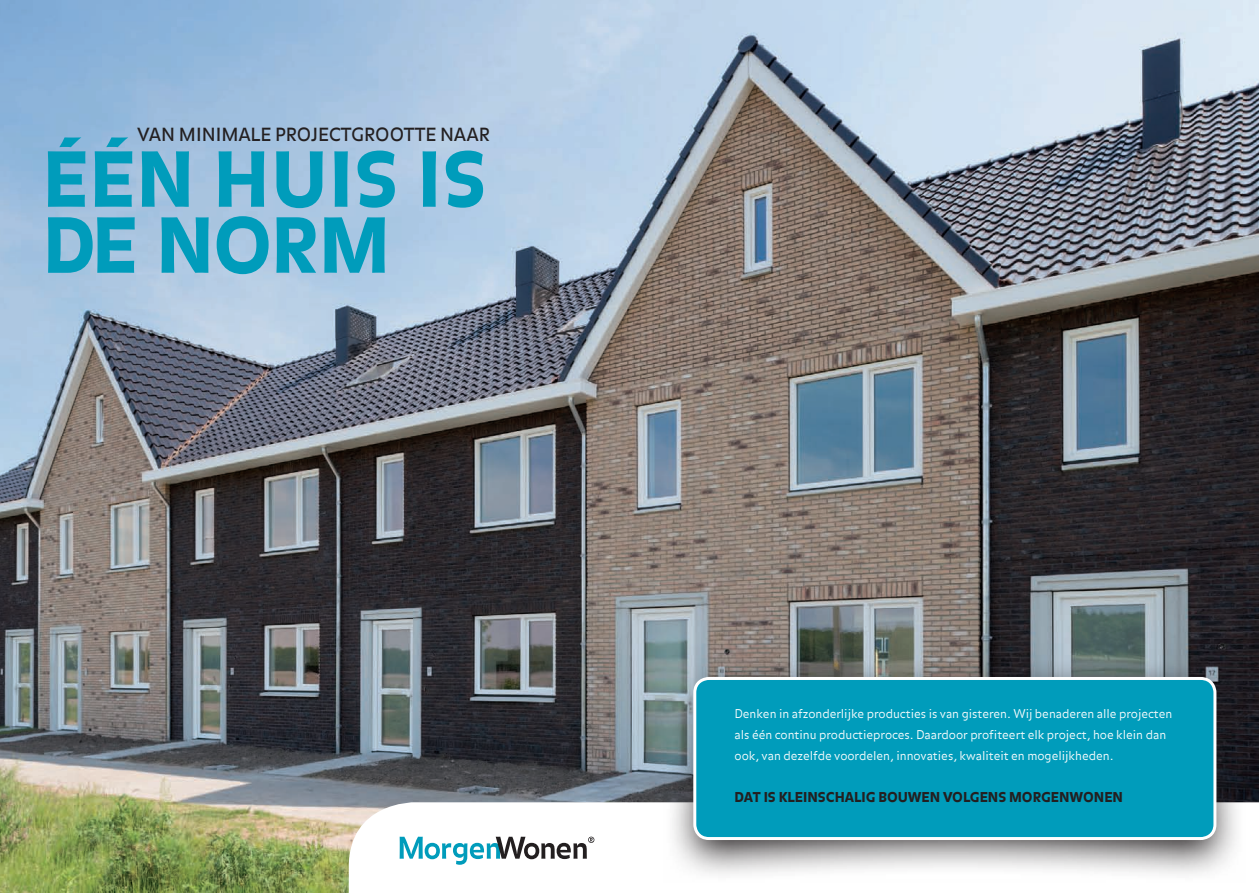
<style>
.page{position:relative;width:1259px;height:893px;background:#fff}
.page>*{position:absolute;margin:0;border:0;box-sizing:border-box;transform-origin:0 0}
.t1{font:75px/66px "Balance Black Caps";letter-spacing:.02em;color:#009cbb}
.t2{font:18px "Balance";color:#231f20}
.t3{font:13.5px "Balance Black Caps";color:#231f20}
.t4{font:300 12px/21px "Balance";letter-spacing:-.005em;color:#fff}
</style>
<div class="page">
<img style="left:0;top:0;width:1259px;height:893px">
<svg style="left:349px;top:802px;width:910px;height:91px"></svg>
<svg style="left:399px;top:837px;width:195px;height:28px"></svg>
<svg style="left:664px;top:658px;width:582px;height:225px"></svg>
<div style="left:695px;top:678px;width:520px;height:160px;background:#009cbb;border-radius:14px"></div>
<div style="left:693px;top:677px;width:523px;height:163px;border:3px solid #fff;border-radius:14px"></div>
<h2 class="t2" style="left:137px;top:124px;width:354px">VAN MINIMALE PROJECTGROOTTE NAAR</h2>
<h1 class="t1" style="left:43px;top:152px;width:215px">ÉÉN HUI</h1>
<h1 class="t1" style="left:43px;top:152px;width:446px;text-indent:312px">S IS<br>DE NORM</h1>
<p class="t4" style="left:734px;top:704px;width:439px">Denken in afzonderlijke producties is van gisteren. Wij benaderen alle projecten als één continu productieproces. Daardoor profiteert elk project, hoe klein dan ook, van dezelfde voordelen, innovaties, kwaliteit en mogelijkheden.</p>
<p class="t3" style="left:734px;top:789px;width:179px">DAT IS KLEINSCHALIG BOUWEN</p>
<p class="t3" style="left:943px;top:789px;width:37px">VOLGENS</p>
<p class="t3" style="left:1009px;top:789px;width:34px">MORGEN</p>
<p class="t3" style="left:1069px;top:789px;width:35px">WONEN</p>
</div>
